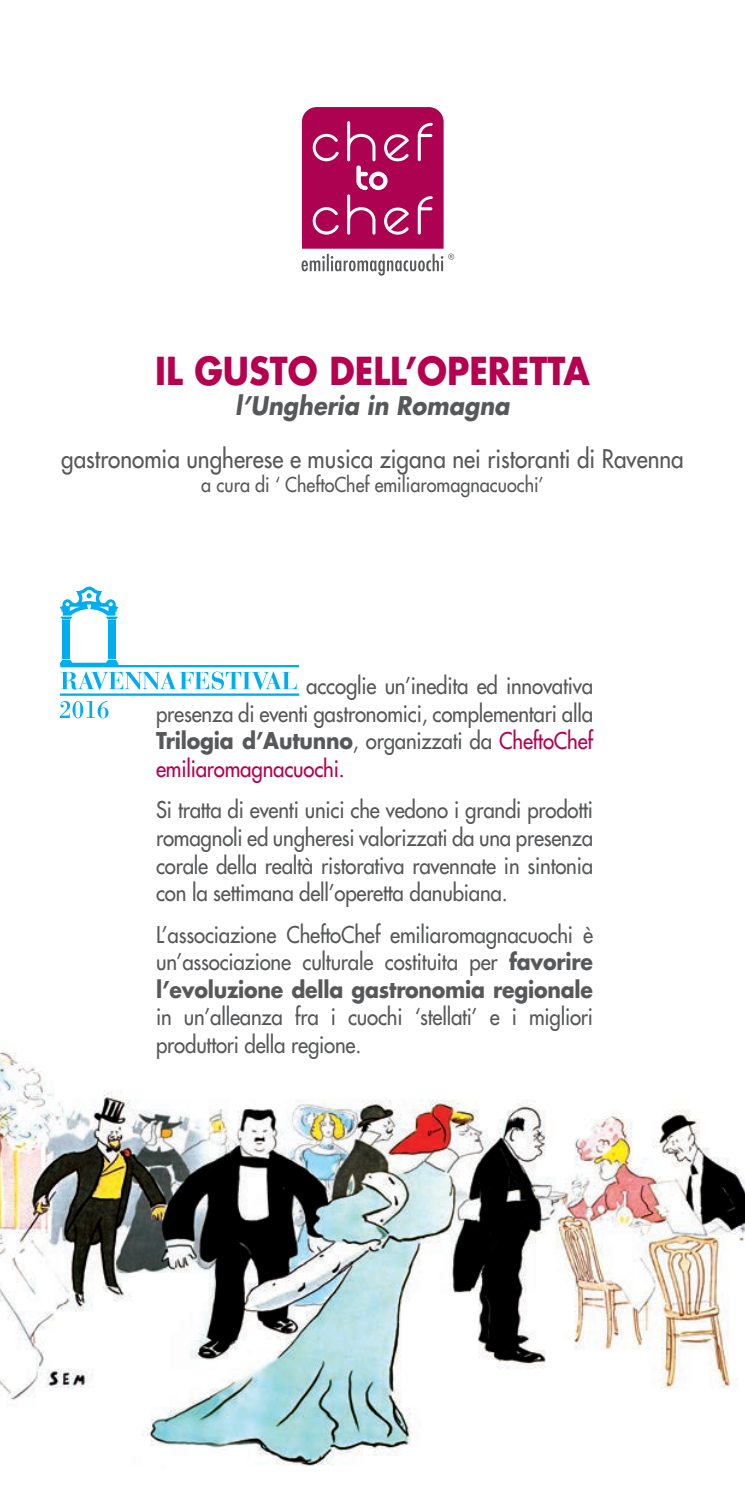
<style>
.page{position:relative;width:745px;height:1489px;background:#fff}
.page>*{position:absolute;margin:0;border:0;box-sizing:border-box;transform-origin:0 0}
.t1{font:700 37.5px "Futura";color:#b60150;scale:.9 1}
.t2{font:25px "Futura";color:#57585a;scale:.9 1}
.t3{font:italic 700 25px "Futura";color:#57585a;scale:.9 1}
.t4{font:22.5px/27.5px "Futura";letter-spacing:-.01em;color:#57585a;text-align:justify;scale:.91 1}
.t5{font:20px "Futura";color:#57585a;scale:.9 1}
.s1{font-weight:700}
.s2{color:#b60150}
</style>
<div class="page">
<img style="left:0;top:1052px;width:744px;height:414px">
<svg style="left:301px;top:107px;width:153px;height:168px"></svg>
<svg style="left:60px;top:701px;width:48px;height:17px"></svg>
<div style="left:108px;top:620px;width:7px;height:39px;background:#00aeef"></div>
<svg style="left:60px;top:586px;width:58px;height:33px"></svg>
<div style="left:63px;top:620px;width:7px;height:39px;background:#00aeef"></div>
<svg style="left:60px;top:660px;width:239px;height:35px"></svg>
<h1 class="t1" style="left:155px;top:345px;width:484px">IL GUSTO DELL’OPERETTA</h1>
<p class="t3" style="left:235px;top:388px;width:306px">l’Ungheria in Romagna</p>
<p class="t2" style="left:61px;top:442px;width:692px">gastronomia ungherese e musica zigana nei ristoranti di Ravenna</p>
<p class="t5" style="left:201px;top:471px;width:381px">a cura di ‘ CheftoChef emiliaromagnacuochi’</p>
<p class="t4" style="left:156px;top:672px;width:481px;text-indent:150px">accoglie un’inedita ed innovativa presenza di eventi gastronomici, complementari alla <span class="s1">Trilogia d’Autunno</span>, organizzati da <span class="s2">CheftoChef emiliaromagnacuochi.</span></p>
<p class="t4" style="left:156px;top:796px;width:481px">Si tratta di eventi unici che vedono i grandi prodotti romagnoli ed ungheresi valorizzati da una presenza corale della realtà ristorativa ravennate in sintonia con la settimana dell’operetta danubiana.</p>
<p class="t4" style="left:156px;top:920px;width:481px">L’associazione CheftoChef emiliaromagnacuochi è un’associazione culturale costituita per <span class="s1">favorire l’evoluzione della gastronomia regionale</span></p>
<p class="t4" style="left:156px;top:1002px;width:481px">in un’alleanza fra i cuochi ‘stellati’ e i migliori produttori della regione.</p>
</div>
